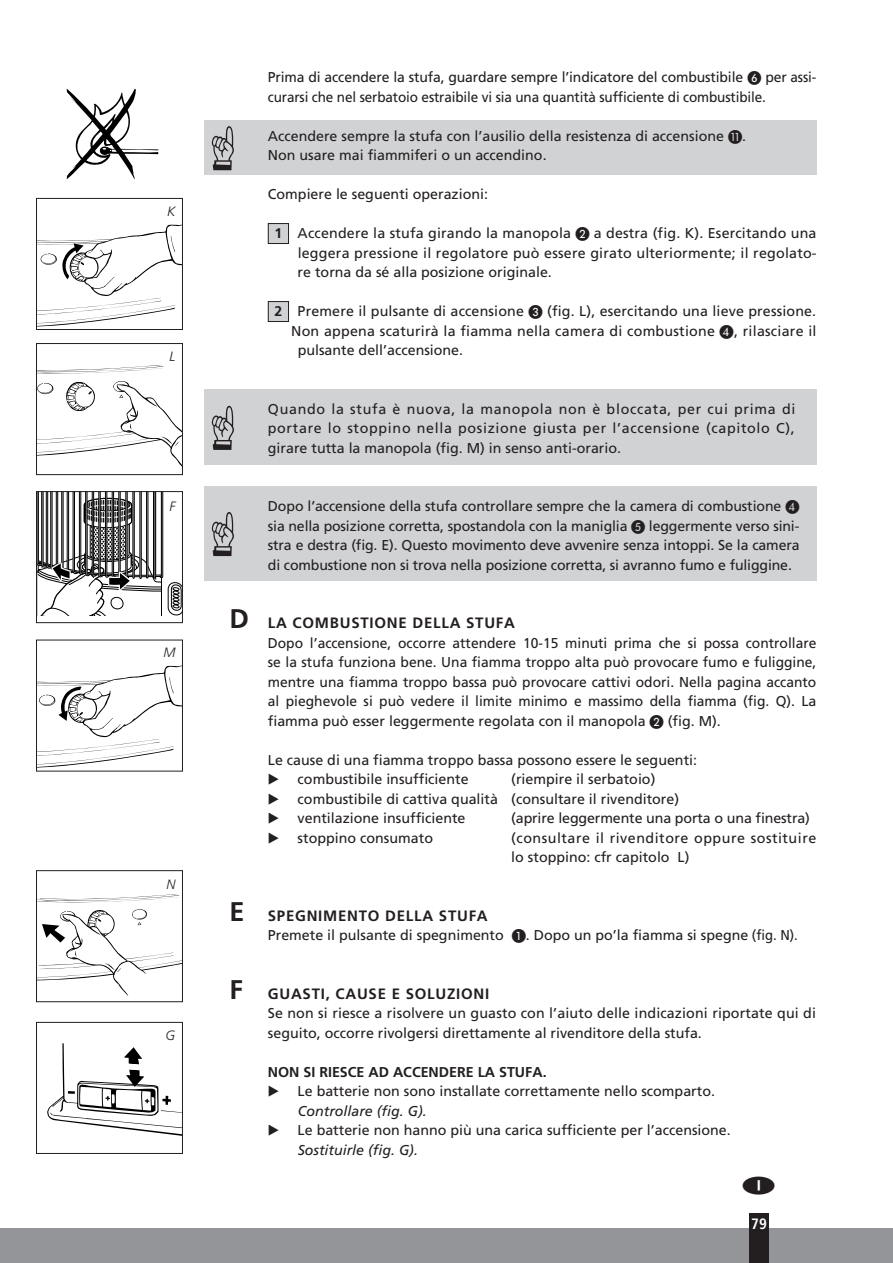
<style>
.page{position:relative;width:893px;height:1263px;background:#fff}
.page>*{position:absolute;margin:0;border:0;box-sizing:border-box;transform-origin:0 0}
.t1{font:700 15px "Frutiger";letter-spacing:.05em;color:#231f20}
.t2{font:700 condensed 15px "Frutiger";color:#fff}
.body_15mm_inspring{font:14.25px/19.5px "Frutiger";color:#231f20}
.body_15_mm_inspring{font:14.25px/19.5px "Frutiger";color:#231f20;text-align:justify}
.body_15_mm_inspring-2{font:14.25px/19.5px "Frutiger";letter-spacing:.035em;color:#231f20}
.body_15mm_inspring-2{font:italic 14.25px "Frutiger";color:#231f20}
.subkop_zwart{font:700 14.25px "Frutiger";color:#231f20}
.t3{font:14.25px "European Pi Three";color:#231f20}
.t4{font:700 14.1px "Frutiger";color:#231f20}
.bijsch{font:italic 300 13.5px "Frutiger";color:#231f20}
.s1{font-family:"European Pi One"}
.s2{font-size:27px}
</style>
<div class="page">
<div style="left:204px;top:486px;width:612px;height:95px;background:#d1d2d4"></div>
<div style="left:204px;top:390px;width:612px;height:75px;background:#d1d2d4"></div>
<div style="left:204px;top:121px;width:612px;height:54px;background:#d1d2d4"></div>
<div style="left:268px;top:224px;width:21px;height:19px;background:#d1d2d4"></div>
<div style="left:268px;top:223px;width:21px;height:21px;border:1px solid #231f20"></div>
<div style="left:268px;top:302px;width:21px;height:19px;background:#d1d2d4"></div>
<div style="left:268px;top:301px;width:21px;height:21px;border:1px solid #231f20"></div>
<div style="left:0;top:1229px;width:893px;height:34px;background:#939598"></div>
<div style="left:749px;top:1213px;width:20px;height:50px;background:#231f20"></div>
<svg style="left:66px;top:89px;width:92px;height:91px"></svg>
<svg style="left:38px;top:224px;width:143px;height:103px"></svg>
<div style="left:36px;top:198px;width:147px;height:132px;border:1px solid #231f20"></div>
<svg style="left:38px;top:365px;width:125px;height:9px"></svg>
<svg style="left:38px;top:381px;width:143px;height:85px"></svg>
<div style="left:36px;top:343px;width:147px;height:132px;border:1px solid #231f20"></div>
<svg style="left:38px;top:493px;width:143px;height:123px"></svg>
<div style="left:36px;top:491px;width:147px;height:132px;border:1px solid #231f20"></div>
<svg style="left:38px;top:665px;width:143px;height:103px"></svg>
<div style="left:36px;top:640px;width:147px;height:131px;border:1px solid #231f20"></div>
<svg style="left:38px;top:894px;width:141px;height:8px"></svg>
<svg style="left:38px;top:909px;width:143px;height:87px"></svg>
<div style="left:36px;top:870px;width:147px;height:132px;border:1px solid #231f20"></div>
<svg style="left:47px;top:1043px;width:134px;height:93px"></svg>
<div style="left:36px;top:1022px;width:147px;height:132px;border:1px solid #231f20"></div>
<p class="bijsch" style="left:167px;top:203px;width:10px">K</p>
<p class="bijsch" style="left:169px;top:348px;width:7px">L</p>
<p class="bijsch" style="left:169px;top:498px;width:7px">F</p>
<p class="bijsch" style="left:163px;top:645px;width:14px">M</p>
<p class="bijsch" style="left:166px;top:877px;width:11px">N</p>
<p class="bijsch" style="left:166px;top:1028px;width:11px">G</p>
<p class="body_15mm_inspring" style="left:268px;top:67px;width:550px">Prima di accendere la stufa, guardare sempre l’indicatore del combustibile <span class="s1">F</span> per assi&shy;curarsi che nel serbatoio estraibile vi sia una quantità sufficiente di combustibile.</p>
<p class="body_15mm_inspring" style="left:268px;top:126px;width:480px">Accendere sempre la stufa con l’ausilio della resistenza di accensione <span class="s1">K</span>.</p>
<p class="body_15mm_inspring" style="left:268px;top:145px;width:280px">Non usare mai fiammiferi o un accendino.</p>
<p class="body_15mm_inspring" style="left:268px;top:184px;width:222px">Compiere le seguenti operazioni:</p>
<p class="t4" style="left:275px;top:225px;width:9px">1</p>
<p class="body_15_mm_inspring" style="left:298px;top:223px;width:520px">Accendere la stufa girando la manopola <span class="s1">B</span> a destra (fig. K). Esercitando una leggera pressione il regolatore può essere girato ulteriormente; il regolato&shy;re torna da sé alla posizione originale.</p>
<p class="t4" style="left:275px;top:303px;width:9px">2</p>
<p class="body_15_mm_inspring" style="left:298px;top:301px;width:520px">Premere il pulsante di accensione <span class="s1">C</span> (fig. L), esercitando una lieve pressione.</p>
<p class="body_15_mm_inspring" style="left:291px;top:321px;width:527px">Non appena scaturirà la fiamma nella camera di combustione <span class="s1">D</span>, rilasciare il</p>
<p class="body_15_mm_inspring" style="left:298px;top:340px;width:167px">pulsante dell’accensione.</p>
<p class="body_15mm_inspring" style="left:268px;top:399px;width:529px;text-align:justify">Quando la stufa è nuova, la manopola non è bloccata, per cui prima di portare lo stoppino nella posizione giusta per l’accensione (capitolo C), girare tutta la manopola (fig. M) in senso anti-orario.</p>
<p class="body_15mm_inspring" style="left:268px;top:496px;width:533px;text-align:justify">Dopo l’accensione della stufa controllare sempre che la camera di combustione <span class="s1">D </span>sia nella posizione corretta, spostandola con la maniglia <span class="s1">E</span> leggermente verso sini&shy;stra e destra (fig. E). Questo movimento deve avvenire senza intoppi. Se la camera di combustione non si trova nella posizione corretta, si avranno fumo e fuliggine.</p>
<p class="t1" style="left:230px;top:614px;width:287px"><span class="s2">D</span> LA COMBUSTIONE DELLA STUFA</p>
<p class="body_15_mm_inspring" style="left:268px;top:633px;width:550px">Dopo l’accensione, occorre attendere 10-15 minuti prima che si possa controllare se la stufa funziona bene. Una fiamma troppo alta può provocare fumo e fuliggine, mentre una fiamma troppo bassa può provocare cattivi odori. Nella pagina accanto al pieghevole si può vedere il limite minimo e massimo della fiamma (fig. Q). La fiamma può esser leggermente regolata con il manopola <span class="s1">B</span> (fig. M).</p>
<p class="body_15mm_inspring" style="left:268px;top:750px;width:431px">Le cause di una fiamma troppo bassa possono essere le seguenti:</p>
<p class="t3" style="left:268px;top:770px;width:13px">E</p>
<p class="body_15_mm_inspring" style="left:298px;top:769px;width:173px">combustibile insufficiente</p>
<p class="body_15_mm_inspring" style="left:511px;top:769px;width:146px">(riempire il serbatoio)</p>
<p class="t3" style="left:268px;top:789px;width:13px">E</p>
<p class="body_15_mm_inspring" style="left:298px;top:789px;width:383px">combustibile di cattiva qualità (consultare il rivenditore)</p>
<p class="t3" style="left:268px;top:809px;width:13px">E</p>
<p class="body_15_mm_inspring" style="left:298px;top:808px;width:169px">ventilazione insufficiente</p>
<p class="body_15_mm_inspring" style="left:511px;top:808px;width:300px">(aprire leggermente una porta o una finestra)</p>
<p class="t3" style="left:268px;top:828px;width:13px">E</p>
<p class="body_15_mm_inspring" style="left:298px;top:828px;width:137px">stoppino consumato</p>
<p class="body_15_mm_inspring-2" style="left:511px;top:828px;width:306px">(consultare il rivenditore oppure sostituire lo stoppino: cfr capitolo L)</p>
<p class="t1" style="left:230px;top:907px;width:260px"><span class="s2">E</span> SPEGNIMENTO DELLA STUFA</p>
<p class="body_15mm_inspring" style="left:268px;top:925px;width:531px">Premete il pulsante di spegnimento <span class="s1">A</span>. Dopo un po’la fiamma si spegne (fig. N).</p>
<p class="t1" style="left:230px;top:985px;width:261px"><span class="s2">F</span> GUASTI, CAUSE E SOLUZIONI</p>
<p class="body_15mm_inspring" style="left:268px;top:1003px;width:550px">Se non si riesce a risolvere un guasto con l’aiuto delle indicazioni riportate qui di seguito, occorre rivolgersi direttamente al rivenditore della stufa.</p>
<p class="subkop_zwart" style="left:268px;top:1063px;width:280px">NON SI RIESCE AD ACCENDERE LA STUFA.</p>
<p class="t3" style="left:268px;top:1082px;width:13px">E</p>
<p class="body_15_mm_inspring" style="left:298px;top:1081px;width:419px">Le batterie non sono installate correttamente nello scomparto.</p>
<p class="body_15mm_inspring-2" style="left:298px;top:1102px;width:131px">Controllare (fig. G).</p>
<p class="t3" style="left:268px;top:1121px;width:13px">E</p>
<p class="body_15_mm_inspring" style="left:298px;top:1120px;width:435px">Le batterie non hanno più una carica sufficiente per l’accensione.</p>
<p class="body_15mm_inspring-2" style="left:298px;top:1141px;width:122px">Sostituirle (fig. G).</p>
<p class="t2" style="left:751px;top:1215px;width:17px">79</p>
</div>
